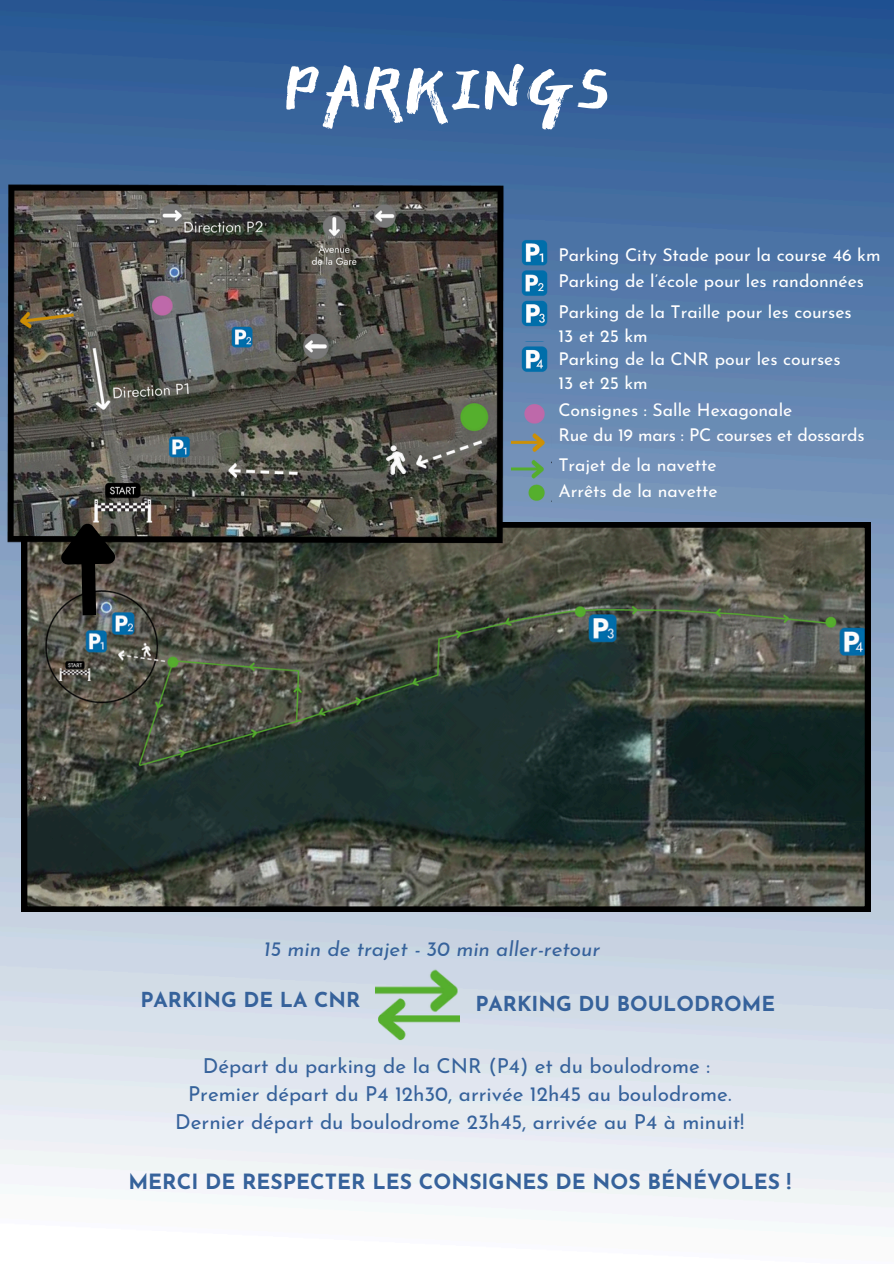
<style>
.page{position:relative;width:894px;height:1264px;background:#fff}
.page>*{position:absolute;margin:0;border:0;box-sizing:border-box;transform-origin:0 0}
.t1{font:90px "East Sea Dokdo Cyrillic";color:#fff}
.t2{font:700 21px "Josefin Sans";color:#36629b}
.t3{font:20.55px/28.2px "Josefin Sans";color:#36629b;text-align:center}
.t4{font:700 20.55px "Josefin Sans";color:#36629b}
.t5{font:italic 20.55px "Josefin Sans";color:#36629b}
.t6{font:17.55px/24px "Josefin Sans";color:#fff}
</style>
<div class="page">
<img style="left:0;top:0;width:893px;height:1208px">
<img style="left:512px;top:229px;width:39px;height:97px">
<img style="left:512px;top:342px;width:39px;height:31px">
<img style="left:512px;top:398px;width:39px;height:124px">
<img style="left:376px;top:961px;width:86px;height:57px">
<img style="left:372px;top:990px;width:87px;height:57px">
<svg style="left:22px;top:522px;width:848px;height:389px;background:#3d453e"></svg>
<img style="left:0;top:179px;width:512px;height:371px">
<svg style="left:48px;top:507px;width:88px;height:122px;background:#484844"></svg>
<h1 class="t1" style="left:283px;top:44px;width:328px">PARKINGS</h1>
<p class="t6" style="left:558px;top:244px;width:323px">Parking City Stade pour la course 46 km</p>
<p class="t6" style="left:558px;top:271px;width:307px">Parking de l’école pour les randonnées</p>
<p class="t6" style="left:558px;top:301px;width:295px">Parking de la Traille pour les courses<br>13 et 25 km</p>
<p class="t6" style="left:558px;top:348px;width:283px">Parking de la CNR pour les courses<br>13 et 25 km</p>
<p class="t6" style="left:558px;top:399px;width:235px">Consignes : Salle Hexagonale</p>
<p class="t6" style="left:558px;top:425px;width:307px">Rue du 19 mars : PC courses et dossards</p>
<p class="t6" style="left:558px;top:454px;width:160px">Trajet de la navette</p>
<h2 class="t6" style="left:558px;top:480px;width:161px">Arrêts de la navette</h2>
<h3 class="t5" style="left:263px;top:940px;width:338px">15 min de trajet - 30 min aller-retour</h3>
<p class="t4" style="left:140px;top:992px;width:221px">PARKING DE LA CNR</p>
<p class="t4" style="left:475px;top:995px;width:301px">PARKING DU BOULODROME</p>
<p class="t3" style="left:175px;top:1053px;width:570px">Départ du parking de la CNR (P4) et du boulodrome :<br>Premier départ du P4 12h30, arrivée 12h45 au boulodrome.<br>Dernier départ du boulodrome 23h45, arrivée au P4 à minuit!</p>
<p class="t2" style="left:128px;top:1172px;width:664px">MERCI DE RESPECTER LES CONSIGNES DE NOS BÉNÉVOLES !</p>
</div>
